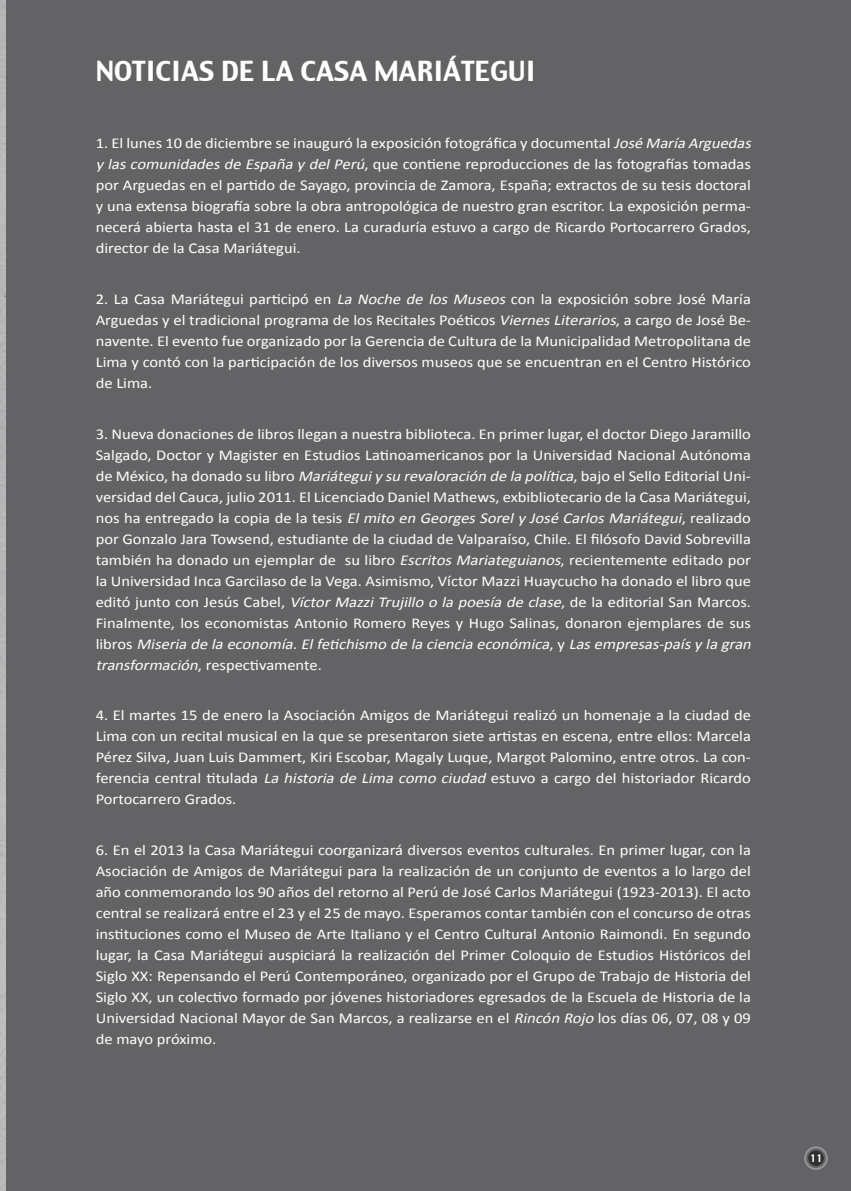
<style>
.page{position:relative;width:851px;height:1191px;background:#fff}
.page>*{position:absolute;margin:0;border:0;box-sizing:border-box;transform-origin:0 0}
.TITULOS{font:27px "Charcoal";color:#fff}
.t1{font:15px/21px "Calibri";color:#fff;text-align:justify;scale:1.1 1}
.t2{font:10.5px "Charcoal";color:#fff}
.s1{font-style:italic}
</style>
<div class="page">
<div style="left:0;top:0;width:850px;height:1191px;background:#636366"></div>
<svg style="left:804px;top:1146px;width:23px;height:24px"></svg>
<div style="left:808px;top:1150px;width:15px;height:15px;background:#312f30;border-radius:50%"></div>
<p class="TITULOS" style="left:96px;top:54px;width:441px">NOTICIAS DE LA CASA MARIÁTEGUI</p>
<p class="t1" style="left:96px;top:132px;width:600px;text-align:left">1. El lunes 10 de diciembre se inauguró la exposición fotográfica y documental <span class="s1">José María Arguedas y lascomunidadesde España y delPerú</span>, que contiene reproducciones de las fotografías tomadas por Arguedas en el partido de Sayago, provincia de Zamora, España; extractos de su tesis doctoral y una extensa biografía sobre la obra antropológica de nuestro gran escritor. La exposición perma&shy;necerá abierta hasta el 31 de enero. La curaduría estuvo a cargo de Ricardo Portocarrero Grados, director de la Casa Mariátegui.</p>
<p class="t1" style="left:96px;top:288px;width:597px">2. La Casa Mariátegui participó en <span class="s1">La Noche de los Museos</span> con la exposición sobre José María Arguedas y el tradicional programa de los Recitales Poéticos <span class="s1">ViernesLiterarios</span>, a cargo de José Be&shy;navente. El evento fue organizado por la Gerencia de Cultura de la Municipalidad Metropolitana de Lima y contó con la participación de los diversos museos que se encuentran en el Centro Histórico de Lima.</p>
<p class="t1" style="left:96px;top:422px;width:600px;text-align:left">3. Nueva donaciones de libros llegan a nuestra biblioteca. En primer lugar, el doctor Diego Jaramillo Salgado, Doctor y Magister en Estudios Latinoamericanos por la Universidad Nacional Autónoma de México, ha donado su libro <span class="s1">Mariáteguiy su revaloración de la política</span>, bajo el Sello Editorial Uni&shy;versidad del Cauca, julio 2011. El Licenciado Daniel Mathews, exbibliotecario de la Casa Mariátegui, n o s h a e n t rega d o l a co p i a d e l a te s i s <span class="s1">Elmito en GeorgesSorely José CarlosMariátegui</span>, re a l i za d o por Gonzalo Jara Towsend, estudiante de la ciudad de Valparaíso, Chile. El filósofo David Sobrevilla también ha donado un ejemplar de su libro <span class="s1">EscritosMariateguianos</span>, recientemente editado por la Universidad Inca Garcilaso de la Vega. Asimismo, Víctor Mazzi Huaycucho ha donado el libro que editó junto con Jesús Cabel, <span class="s1">Víctor Mazzi Trujillo o la poesía de clase</span>, de la editorial San Marcos.<br>Finalmente, los economistas Antonio Romero Reyes y Hugo Salinas, donaron ejemplares de sus l i b r o s <span class="s1">Miseria de la economía.Elfetichismo de la ciencia económica</span>, y <span class="s1">Lasempresas-paísy la gran transformación</span>, respectivamente.</p>
<p class="t1" style="left:96px;top:704px;width:597px">4. El martes 15 de enero la Asociación Amigos de Mariátegui realizó un homenaje a la ciudad de Lima con un recital musical en la que se presentaron siete artistas en escena, entre ellos: Marcela Pérez Silva, Juan Luis Dammert, Kiri Escobar, Magaly Luque, Margot Palomino, entre otros. La con&shy;ferencia central titulada <span class="s1">La historia de Lima como ciudad</span> estuvo a cargo del historiador Ricardo Portocarrero Grados.</p>
<p class="t1" style="left:96px;top:838px;width:597px">6. En el 2013 la Casa Mariátegui coorganizará diversos eventos culturales. En primer lugar, con la Asociación de Amigos de Mariátegui para la realización de un conjunto de eventos a lo largo del año conmemorando los 90 años del retorno al Perú de José Carlos Mariátegui (1923-2013). El acto central se realizará entre el 23 y el 25 de mayo. Esperamos contar también con el concurso de otras instituciones como el Museo de Arte Italiano y el Centro Cultural Antonio Raimondi. En segundo lugar, la Casa Mariátegui auspiciará la realización del Primer Coloquio de Estudios Históricos del Siglo XX: Repensando el Perú Contemporáneo, organizado por el Grupo de Trabajo de Historia del Siglo XX, un colectivo formado por jóvenes historiadores egresados de la Escuela de Historia de la Universidad Nacional Mayor de San Marcos, a realizarse en el <span class="s1">Rincón Rojo</span> los días 06, 07, 08 y 09 de mayo próximo.</p>
<p class="t2" style="left:809px;top:1151px;width:14px">11</p>
</div>
